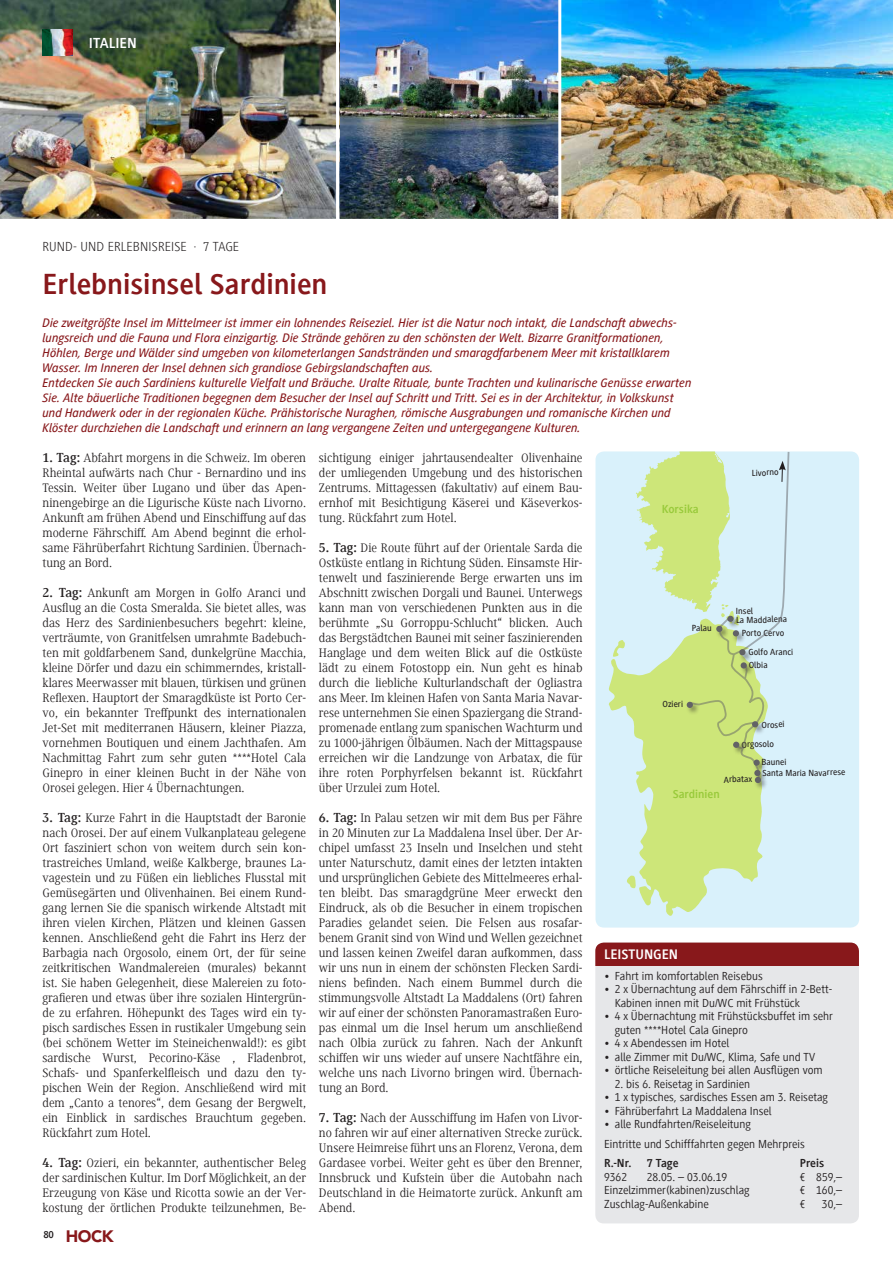
<style>
.page{position:relative;width:893px;height:1263px;background:#fff}
.page>*{position:absolute;margin:0;border:0;box-sizing:border-box;transform-origin:0 0}
.t1{font:700 30px "Generis Sans Com";color:#88181b}
.t2{font:900 16.5px "Avenir LT Std";color:#88181b}
.t3{font:700 15px "Generis Sans Com";color:#fff}
.t4{font:700 14.25px "Generis Sans Com";color:#fff}
.t5{font:300 13.5px "Generis Sans Com";letter-spacing:.01em;color:#231f20}
.t6{font:12.75px/15px "Generis Serif Com";color:#231f20;text-align:justify}
.t7{font:italic 500 12.75px/15px "Generis Sans Com";color:#88181b}
.t8{font:12px/13.5px "Generis Sans Com";color:#231f20}
.t9{font:700 12px "Generis Sans Com";color:#231f20}
.t10{font:700 12px "Generis Sans Com";color:#99ca3b}
.t11{font:500 9.15px/9.1px "Generis Sans Com";color:#231f20}
.s1{font-weight:700;font-size:13.5px}
</style>
<div class="page">
<img style="left:561px;top:0;width:332px;height:218px">
<img style="left:339px;top:0;width:219px;height:219px">
<img style="left:0;top:0;width:336px;height:219px">
<div style="left:595px;top:942px;width:264px;height:281px;background:#e6e7e9;border-radius:9px"></div>
<div style="left:595px;top:942px;width:264px;height:24px;background:#88181b"></div>
<div style="left:595px;top:451px;width:264px;height:476px;background:#d9f1fb"></div>
<svg style="left:607px;top:618px;width:162px;height:299px;background:#d2ebb8"></svg>
<svg style="left:627px;top:875px;width:10px;height:13px"></svg>
<svg style="left:613px;top:639px;width:12px;height:19px"></svg>
<div style="left:753px;top:775px;width:16px;height:16px;background:#231f20;opacity:.5"></div>
<svg style="left:636px;top:451px;width:154px;height:332px;background:#d0e8b5"></svg>
<img style="left:43px;top:30px;width:29px;height:25px">
<p class="t3" style="left:89px;top:34px;width:49px">ITALIEN</p>
<p class="t5" style="left:43px;top:239px;width:198px">RUND- UND ERLEBNISREISE · 7 TAGE</p>
<h1 class="t1" style="left:43px;top:268px;width:286px">Erlebnisinsel Sardinien</h1>
<p class="t7" style="left:43px;top:315px;width:650px">Die zweitgrößte Insel im Mittelmeer ist immer ein lohnendes Reiseziel. Hier ist die Natur noch intakt, die Landschaft abwechs&shy;lungsreich und die Fauna und Flora einzigartig. Die Strände gehören zu den schönsten der Welt. Bizarre Granitformationen, Höhlen, Berge und Wälder sind umgeben von kilometerlangen Sandstränden und smaragdfarbenem Meer mit kristallklarem Wasser. Im Inneren der Insel dehnen sich grandiose Gebirgslandschaften aus.<br>Entdecken Sie auch Sardiniens kulturelle Vielfalt und Bräuche. Uralte Rituale, bunte Trachten und kulinarische Genüsse erwarten Sie. Alte bäuerliche Traditionen begegnen dem Besucher der Insel auf Schritt und Tritt. Sei es in der Architektur, in Volkskunst und Handwerk oder in der regionalen Küche. Prähistorische Nuraghen, römische Ausgrabungen und romanische Kirchen und Klöster durchziehen die Landschaft und erinnern an lang vergangene Zeiten und untergegangene Kulturen.</p>
<p class="t6" style="left:43px;top:450px;width:265px"><span class="s1">1. Tag:</span> Abfahrt morgens in die Schweiz. Im oberen Rheintal aufwärts nach Chur - Bernardino und ins Tessin. Weiter über Lugano und über das Apen&shy;ninengebirge an die Ligurische Küste nach Livorno.<br>Ankunft am frühen Abend und Einschiffung auf das moderne Fährschiff. Am Abend beginnt die erhol&shy;same Fährüberfahrt Richtung Sardinien. Übernach&shy;tung an Bord.</p>
<p class="t6" style="left:43px;top:585px;width:265px"><span class="s1">2. Tag:</span> Ankunft am Morgen in Golfo Aranci und Ausflug an die Costa Smeralda. Sie bietet alles, was das Herz des Sardinienbesuchers begehrt: kleine, verträumte, von Granitfelsen umrahmte Badebuch&shy;ten mit goldfarbenem Sand, dunkelgrüne Macchia, kleine Dörfer und dazu ein schimmerndes, kristall&shy;klares Meerwasser mit blauen, türkisen und grünen Reflexen. Hauptort der Smaragdküste ist Porto Cer&shy;vo, ein bekannter Treffpunkt des internationalen Jet-Set mit mediterranen Häusern, kleiner Piazza, vornehmen Boutiquen und einem Jachthafen. Am Nachmittag Fahrt zum sehr guten ****Hotel Cala Ginepro in einer kleinen Bucht in der Nähe von Orosei gelegen. Hier 4 Übernachtungen.</p>
<p class="t6" style="left:42px;top:810px;width:265px"><span class="s1">3. Tag:</span> Kurze Fahrt in die Hauptstadt der Baronie nach Orosei. Der auf einem Vulkanplateau gelegene Ort fasziniert schon von weitem durch sein kon&shy;trastreiches Umland, weiße Kalkberge, braunes La&shy;vagestein und zu Füßen ein liebliches Flusstal mit Gemüsegärten und Olivenhainen. Bei einem Rund&shy;gang lernen Sie die spanisch wirkende Altstadt mit ihren vielen Kirchen, Plätzen und kleinen Gassen kennen. Anschließend geht die Fahrt ins Herz der Barbagia nach Orgosolo, einem Ort, der für seine zeitkritischen Wandmalereien (murales) bekannt ist. Sie haben Gelegenheit, diese Malereien zu foto&shy;grafieren und etwas über ihre sozialen Hintergrün&shy;de zu erfahren. Höhepunkt des Tages wird ein ty&shy;pisch sardisches Essen in rustikaler Umgebung sein (bei schönem Wetter im Steineichenwald!): es gibt sardische Wurst, Pecorino-Käse , Fladenbrot, Schafs- und Spanferkelfleisch und dazu den ty&shy;pischen Wein der Region. Anschließend wird mit dem „Canto a tenores“, dem Gesang der Bergwelt, ein Einblick in sardisches Brauchtum gegeben.<br>Rückfahrt zum Hotel.</p>
<p class="t6" style="left:43px;top:1155px;width:265px"><span class="s1">4. Tag:</span> Ozieri, ein bekannter, authentischer Beleg der sardinischen Kultur. Im Dorf Möglichkeit, an der Erzeugung von Käse und Ricotta sowie an der Ver&shy;kostung der örtlichen Produkte teilzunehmen, Be-</p>
<p class="t2" style="left:43px;top:1226px;width:72px"><sup>80</sup> HOCK</p>
<p class="t6" style="left:319px;top:450px;width:265px">sichtigung einiger jahrtausendealter Olivenhaine der umliegenden Umgebung und des historischen Zentrums. Mittagessen (fakultativ) auf einem Bau&shy;ernhof mit Besichtigung Käserei und Käseverkos&shy;tung. Rückfahrt zum Hotel.</p>
<p class="t6" style="left:319px;top:540px;width:265px"><span class="s1">5. Tag:</span> Die Route führt auf der Orientale Sarda die Ostküste entlang in Richtung Süden. Einsamste Hir&shy;tenwelt und faszinierende Berge erwarten uns im Abschnitt zwischen Dorgali und Baunei. Unterwegs kann man von verschiedenen Punkten aus in die berühmte „Su Gorroppu-Schlucht“ blicken. Auch das Bergstädtchen Baunei mit seiner faszinierenden Hanglage und dem weiten Blick auf die Ostküste lädt zu einem Fotostopp ein. Nun geht es hinab durch die liebliche Kulturlandschaft der Ogliastra ans Meer. Im kleinen Hafen von Santa Maria Navar&shy;rese unternehmen Sie einen Spaziergang die Strand&shy;promenade entlang zum spanischen Wachturm und zu 1000-jährigen Ölbäumen. Nach der Mittagspause erreichen wir die Landzunge von Arbatax, die für ihre roten Porphyrfelsen bekannt ist. Rückfahrt über Urzulei zum Hotel.</p>
<p class="t6" style="left:319px;top:810px;width:265px"><span class="s1">6. Tag:</span> In Palau setzen wir mit dem Bus per Fähre in 20 Minuten zur La Maddalena Insel über. Der Ar&shy;chipel umfasst 23 Inseln und Inselchen und steht unter Naturschutz, damit eines der letzten intakten und ursprünglichen Gebiete des Mittelmeeres erhal&shy;ten bleibt. Das smaragdgrüne Meer erweckt den Eindruck, als ob die Besucher in einem tropischen Paradies gelandet seien. Die Felsen aus rosafar&shy;benem Granit sind von Wind und Wellen gezeichnet und lassen keinen Zweifel daran aufkommen, dass wir uns nun in einem der schönsten Flecken Sardi&shy;niens befinden. Nach einem Bummel durch die stimmungsvolle Altstadt La Maddalens (Ort) fahren wir auf einer der schönsten Panoramastraßen Euro&shy;pas einmal um die Insel herum um anschließend nach Olbia zurück zu fahren. Nach der Ankunft schiffen wir uns wieder auf unsere Nachtfähre ein, welche uns nach Livorno bringen wird. Übernach&shy;tung an Bord.</p>
<p class="t6" style="left:319px;top:1110px;width:265px"><span class="s1">7. Tag:</span> Nach der Ausschiffung im Hafen von Livor&shy;no fahren wir auf einer alternativen Strecke zurück.<br>Unsere Heimreise führt uns an Florenz, Verona, dem Gardasee vorbei. Weiter geht es über den Brenner, Innsbruck und Kufstein über die Autobahn nach Deutschland in die Heimatorte zurück. Ankunft am Abend.</p>
<p class="t10" style="left:662px;top:503px;width:39px">Korsika</p>
<p class="t11" style="left:752px;top:468px;width:28px;rotate:-1deg">Livorno</p>
<p class="t11" style="left:692px;top:624px;width:21px;rotate:-1deg">Palau</p>
<p class="t11" style="left:736px;top:606px;width:53px;rotate:-1deg">Insel<br>La Maddalena</p>
<p class="t11" style="left:741px;top:629px;width:44px;rotate:-1deg">Porto Cervo</p>
<p class="t11" style="left:748px;top:648px;width:46px;rotate:-1deg">Golfo Aranci</p>
<p class="t11" style="left:749px;top:661px;width:20px;rotate:-1deg">Olbia</p>
<p class="t11" style="left:662px;top:700px;width:22px;rotate:-1deg">Ozieri</p>
<p class="t11" style="left:761px;top:720px;width:25px;rotate:-1deg">Orosei</p>
<p class="t11" style="left:761px;top:758px;width:27px;rotate:-1deg">Baunei</p>
<p class="t11" style="left:741px;top:740px;width:34px;rotate:-1deg">Orgosolo</p>
<p class="t11" style="left:724px;top:775px;width:30px;rotate:-1deg">Arbatax</p>
<p class="t11" style="left:762px;top:769px;width:84px;rotate:-1deg">Santa Maria Navarrese</p>
<p class="t10" style="left:673px;top:787px;width:49px">Sardinien</p>
<p class="t4" style="left:604px;top:946px;width:75px">LEISTUNGEN</p>
<p class="t8" style="left:604px;top:969px;width:160px">• Fahrt im komfortablen Reisebus</p>
<p class="t8" style="left:615px;top:982px;width:219px;text-indent:-11px">• 2 x Übernachtung auf dem Fährschiff in 2-Bett-<br>Kabinen innen mit Du/WC mit Frühstück</p>
<p class="t8" style="left:615px;top:1009px;width:220px;text-indent:-11px">• 4 x Übernachtung mit Frühstücksbuffet im sehr guten ****Hotel Cala Ginepro</p>
<p class="t8" style="left:604px;top:1036px;width:127px">• 4 x Abendessen im Hotel</p>
<p class="t8" style="left:604px;top:1050px;width:212px">• alle Zimmer mit Du/WC, Klima, Safe und TV</p>
<p class="t8" style="left:604px;top:1063px;width:220px">• örtliche Reiseleitung bei allen Ausflügen vom</p>
<p class="t8" style="left:615px;top:1077px;width:137px">2. bis 6. Reisetag in Sardinien</p>
<p class="t8" style="left:604px;top:1090px;width:225px">• 1 x typisches, sardisches Essen am 3. Reisetag</p>
<p class="t8" style="left:604px;top:1104px;width:169px">• Fährüberfahrt La Maddalena Insel</p>
<p class="t8" style="left:604px;top:1114px;width:202px;line-height:19.5px">• alle Rundfahrten/Reiseleitung<br>Eintritte und Schifffahrten gegen Mehrpreis</p>
<p class="t9" style="left:604px;top:1156px;width:29px">R.-Nr.</p>
<p class="t9" style="left:647px;top:1156px;width:33px">7 Tage</p>
<p class="t9" style="left:800px;top:1156px;width:26px">Preis</p>
<p class="t8" style="left:604px;top:1170px;width:24px">9362</p>
<p class="t8" style="left:647px;top:1170px;width:82px">28.05. – 03.06.19</p>
<p class="t8" style="left:800px;top:1170px;width:44px">€ 859,–</p>
<p class="t8" style="left:604px;top:1183px;width:147px">Einzelzimmer(kabinen)zuschlag</p>
<p class="t8" style="left:800px;top:1183px;width:44px">€ 160,–</p>
<p class="t8" style="left:604px;top:1197px;width:106px">Zuschlag-Außenkabine</p>
<p class="t8" style="left:800px;top:1197px;width:7px">€</p>
<p class="t8" style="left:822px;top:1197px;width:22px">30,–</p>
</div>
